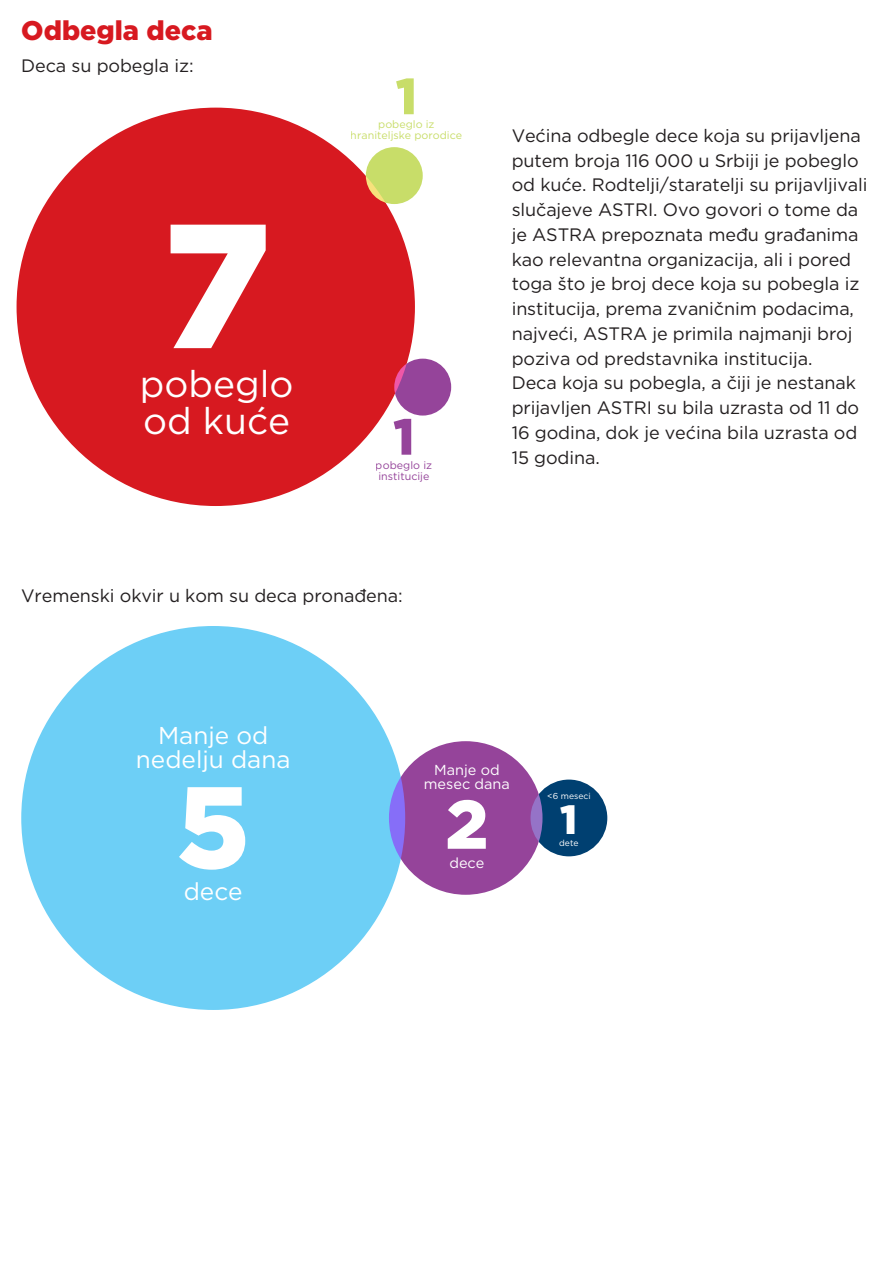
<style>
.page{position:relative;width:893px;height:1263px;background:#fff}
.page>*{position:absolute;margin:0;border:0;box-sizing:border-box;transform-origin:0 0}
.t1{font:900 176.4px "Gotham BH";color:#fff}
.t2{font:900 115.65px "Gotham BH";color:#fff}
.t3{font:900 68.7px "Gotham BH";color:#fff}
.t4{font:900 50.85px "Gotham BH";color:#c8dd69}
.t5{font:900 50.85px "Gotham BH";color:#95449a}
.t6{font:900 40.8px "Gotham BH";color:#fff}
.t7{font:37.2px "Gotham BH";color:#fff}
.t8{font:900 27px "Gotham BH";color:#d71920}
.t9{font:24.3px/24.3px "Gotham BH";color:#fff;text-align:center}
.t10{font:18px/24.8px "Gotham BH";letter-spacing:-.005em;color:#231f20}
.t11{font:14.55px/14.5px "Gotham BH";color:#fff;text-align:center}
.t12{font:10.65px/10.6px "Gotham BH";color:#c8dd69;text-align:center}
.t13{font:10.65px/10.6px "Gotham BH";color:#95449a}
.t14{font:8.55px "Gotham BH";color:#fff}
</style>
<div class="page">
<div style="left:530px;top:779px;width:77px;height:77px;background:#004071;border-radius:50%"></div>
<div style="left:389px;top:741px;width:153px;height:154px;background:#95449a;border-radius:50%"></div>
<div style="left:21px;top:626px;width:384px;height:384px;background:#6dcff6;border-radius:50%"></div>
<div style="left:394px;top:359px;width:57px;height:57px;background:#95449a;border-radius:50%"></div>
<div style="left:366px;top:147px;width:57px;height:57px;background:#c8dd69;border-radius:50%"></div>
<div style="left:17px;top:108px;width:398px;height:398px;background:#d71920;border-radius:50%"></div>
<h3 class="t8" style="left:21px;top:15px;width:193px">Odbegla deca</h3>
<p class="t10" style="left:21px;top:53px;width:174px">Deca su pobegla iz:</p>
<h1 class="t1" style="left:162px;top:184px;width:110px">7</h1>
<h3 class="t7" style="left:140px;top:363px;width:155px">pobeglo</h3>
<h3 class="t7" style="left:143px;top:401px;width:149px">od kuće</h3>
<h3 class="t4" style="left:396px;top:67px;width:23px">1</h3>
<p class="t12" style="left:351px;top:119px;width:113px">pobeglo iz hraniteljske porodice</p>
<h3 class="t5" style="left:393px;top:407px;width:23px">1</h3>
<p class="t13" style="left:376px;top:459px;width:58px">pobeglo iz institucije</p>
<p class="t10" style="left:21px;top:583px;width:383px">Vremenski okvir u kom su deca pronađena:</p>
<p class="t10" style="left:512px;top:123px;width:357px">Većina odbegle dece koja su prijavljena putem broja 116 000 u Srbiji je pobeglo od kuće. Rodtelji/staratelji su prijavljivali slučajeve ASTRI. Ovo govori o tome da je ASTRA prepoznata među građanima kao relevantna organizacija, ali i pored toga što je broj dece koja su pobegla iz institucija, prema zvaničnim podacima, najveći, ASTRA je primila najmanji broj poziva od predstavnika institucija.<br>Deca koja su pobegla, a čiji je nestanak prijavljen ASTRI su bila uzrasta od 11 do 16 godina, dok je većina bila uzrasta od 15 godina.</p>
<h3 class="t9" style="left:136px;top:723px;width:156px">Manje od nedelju dana</h3>
<h2 class="t2" style="left:177px;top:760px;width:74px">5</h2>
<h3 class="t9" style="left:184px;top:879px;width:60px">dece</h3>
<p class="t11" style="left:424px;top:762px;width:88px">Manje od mesec dana</p>
<h3 class="t3" style="left:445px;top:785px;width:44px">2</h3>
<p class="t11" style="left:449px;top:855px;width:37px">dece</p>
<p class="t14" style="left:547px;top:791px;width:45px">&lt;6 meseci</p>
<h3 class="t6" style="left:560px;top:796px;width:19px">1</h3>
<p class="t14" style="left:559px;top:838px;width:21px">dete</p>
</div>
